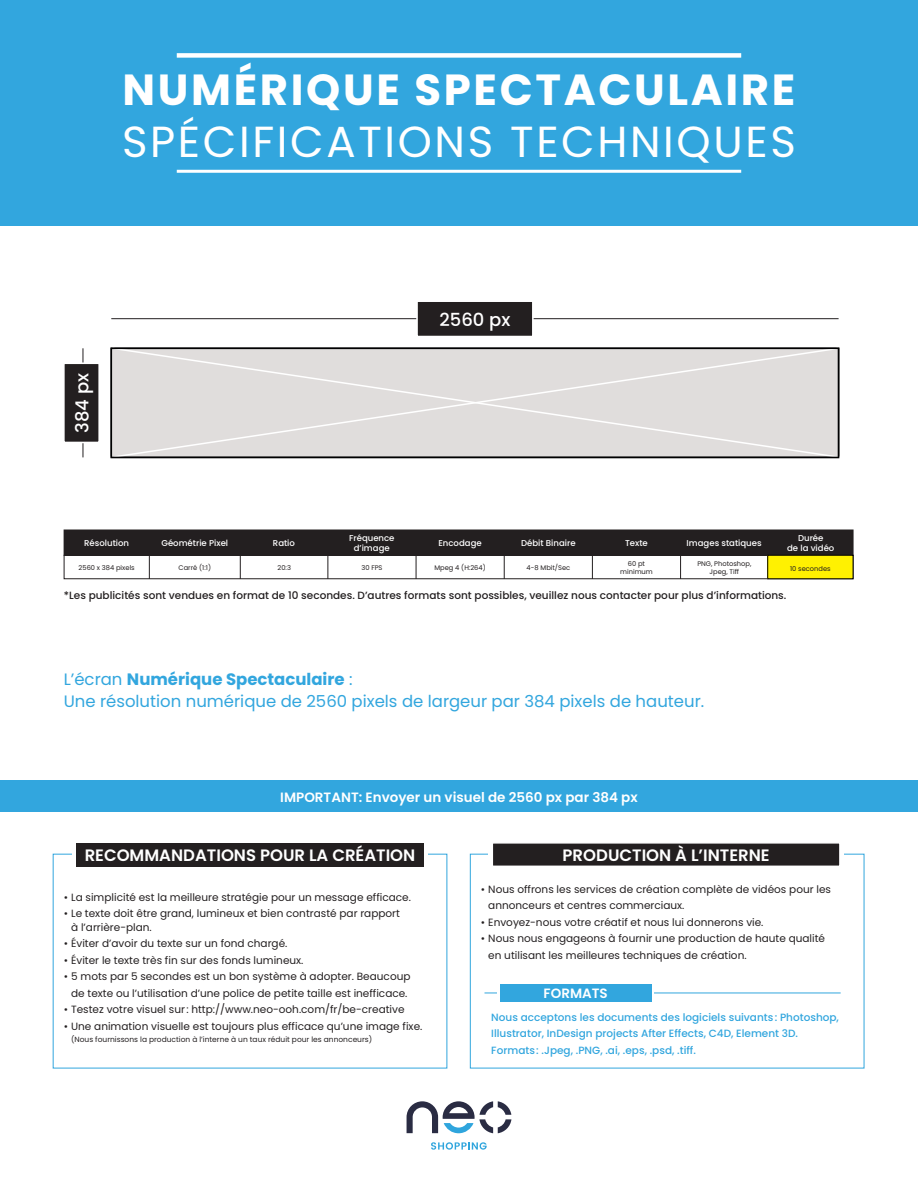
<style>
.page{position:relative;width:918px;height:1188px;background:#fff}
.page>*{position:absolute;margin:0;border:0;box-sizing:border-box;transform-origin:0 0}
.t1{font:43.5px/52.2px "Poppins";letter-spacing:.06em;color:#fff}
.t2{font:500 18px "Poppins";color:#fff}
.t3{font:16.5px/22.5px "Poppins";color:#32a6de}
.t4{font:600 16.5px "Poppins";color:#fff}
.t5{font:600 13.5px "Poppins";color:#fff}
.t6{font:10.5px/16.5px "Poppins";color:#231f20;text-align:center}
.t7{font:500 10.5px "Poppins";color:#32a6de}
.t8{font:500 10.5px "Poppins";color:#231f20}
.t9{font:500 8.55px/10.2px "Poppins";color:#fff;text-align:center}
.t10{font:7.5px "Poppins";color:#231f20}
.t11{font:6.75px/8.1px "Poppins";color:#231f20;text-align:center}
.s1{font-weight:700}
</style>
<div class="page">
<hr style="left:83px;top:348px;width:1px;height:109px;background:#231f20">
<hr style="left:111px;top:318px;width:728px;height:1px;background:#231f20">
<div style="left:111px;top:347px;width:729px;height:112px;background:#e0dddc"></div>
<div style="left:111px;top:348px;width:728px;height:110px;border:2px solid #000001"></div>
<div style="left:416px;top:300px;width:118px;height:37px;background:#231f20;border:2px solid #fff"></div>
<div style="left:63px;top:362px;width:37px;height:81px;background:#231f20;border:2px solid #fff"></div>
<div style="left:64px;top:530px;width:789px;height:25px;background:#231f20"></div>
<div style="left:64px;top:555px;width:789px;height:24px;border:1px solid #231f20"></div>
<svg style="left:149px;top:556px;width:1px;height:23px"></svg>
<svg style="left:240px;top:556px;width:1px;height:23px"></svg>
<svg style="left:328px;top:556px;width:1px;height:23px"></svg>
<svg style="left:416px;top:556px;width:1px;height:23px"></svg>
<svg style="left:504px;top:556px;width:1px;height:23px"></svg>
<svg style="left:592px;top:556px;width:1px;height:23px"></svg>
<svg style="left:680px;top:556px;width:1px;height:23px"></svg>
<div style="left:768px;top:555px;width:85px;height:24px;background:#fff101"></div>
<div style="left:768px;top:555px;width:85px;height:24px;border:1px solid #000"></div>
<div style="left:0;top:0;width:918px;height:226px;background:#32a6de"></div>
<div style="left:177px;top:53px;width:564px;height:5px;background:#fff"></div>
<hr style="left:177px;top:170px;width:564px;height:3px;background:#fff">
<div style="left:0;top:780px;width:918px;height:32px;background:#32a6de"></div>
<hr style="left:485px;top:993px;width:356px;height:1px;background:#32a6de">
<svg style="left:76px;top:866px;width:348px;height:1px"></svg>
<svg style="left:497px;top:984px;width:157px;height:18px"></svg>
<div style="left:76px;top:843px;width:348px;height:23px;background:#231f20"></div>
<div style="left:492px;top:842px;width:349px;height:25px;background:#231f20;border:2px solid #fff"></div>
<div style="left:500px;top:985px;width:151px;height:17px;background:#32a6de"></div>
<svg style="left:407px;top:1101px;width:104px;height:32px"></svg>
<svg style="left:431px;top:1142px;width:56px;height:8px"></svg>
<p class="t1" style="left:122px;top:64px;width:675px"><span class="s1">NUMÉRIQUE SPECTACULAIRE<br></span>SPÉCIFICATIONS TECHNIQUES</p>
<p class="t2" style="left:72px;top:433px;width:61px;rotate:-90deg">384 px</p>
<p class="t2" style="left:440px;top:309px;width:72px">2560 px</p>
<p class="t9" style="left:84px;top:538px;width:46px">Résolution</p>
<p class="t9" style="left:161px;top:538px;width:68px">Géométrie Pixel</p>
<p class="t9" style="left:273px;top:538px;width:24px">Ratio</p>
<p class="t9" style="left:349px;top:533px;width:47px">Fréquence</p>
<p class="t9" style="left:354px;top:543px;width:37px">d’image</p>
<p class="t9" style="left:439px;top:538px;width:45px">Encodage</p>
<p class="t9" style="left:521px;top:538px;width:56px">Débit Binaire</p>
<p class="t9" style="left:625px;top:538px;width:24px">Texte</p>
<p class="t9" style="left:687px;top:538px;width:76px">Images statiques</p>
<p class="t11" style="left:79px;top:563px;width:58px">2560 x 384 pixels</p>
<p class="t11" style="left:179px;top:563px;width:34px">Carré (1:1)</p>
<p class="t11" style="left:278px;top:563px;width:15px">20:3</p>
<p class="t11" style="left:361px;top:563px;width:23px">30 FPS</p>
<p class="t11" style="left:435px;top:563px;width:53px">Mpeg 4 (H:264)</p>
<p class="t11" style="left:527px;top:563px;width:45px">4-8 Mbit/Sec</p>
<p class="t11" style="left:628px;top:559px;width:19px">60 pt</p>
<p class="t11" style="left:620px;top:567px;width:34px">minimum</p>
<p class="t11" style="left:697px;top:559px;width:56px">PNG, Photoshop,<br>Jpeg, Tiff</p>
<p class="t9" style="left:787px;top:532px;width:49px">Durée<br>de la vidéo</p>
<p class="t11" style="left:790px;top:564px;width:42px">10 secondes</p>
<p class="t8" style="left:64px;top:589px;width:724px">*Les publicités sont vendues en format de 10 secondes. D’autres formats sont possibles, veuillez nous contacter pour plus d’informations.</p>
<p class="t3" style="left:64px;top:668px;width:642px">L’écran <span class="s1">Numérique Spectaculaire</span> :<br>Une résolution numérique de 2560 pixels de largeur par 384 pixels de hauteur.</p>
<p class="t5" style="left:280px;top:789px;width:359px">IMPORTANT: Envoyer un visuel de 2560 px par 384 px</p>
<p class="t4" style="left:85px;top:846px;width:332px">RECOMMANDATIONS POUR LA CRÉATION</p>
<p class="t4" style="left:563px;top:846px;width:209px">PRODUCTION À L’INTERNE</p>
<p class="t6" style="left:64px;top:889px;width:349px">• La simplicité est la meilleure stratégie pour un message efficace.</p>
<p class="t6" style="left:64px;top:905px;width:338px">• Le texte doit être grand, lumineux et bien contrasté par rapport</p>
<p class="t6" style="left:71px;top:919px;width:82px">à l’arrière-plan.</p>
<p class="t6" style="left:64px;top:935px;width:225px">• Éviter d’avoir du texte sur un fond chargé.</p>
<p class="t6" style="left:64px;top:952px;width:241px">• Éviter le texte très fin sur des fonds lumineux.</p>
<p class="t6" style="left:64px;top:968px;width:348px">• 5 mots par 5 secondes est un bon système à adopter. Beaucoup de texte ou l’utilisation d’une police de petite taille est inefficace.</p>
<p class="t6" style="left:64px;top:1001px;width:342px">• Testez votre visuel sur: http://www.neo-ooh.com/fr/be-creative</p>
<p class="t6" style="left:64px;top:1018px;width:360px">• Une animation visuelle est toujours plus efficace qu’une image fixe.</p>
<p class="t10" style="left:71px;top:1035px;width:303px">(Nous fournissons la production à l’interne à un taux réduit pour les annonceurs)</p>
<p class="t6" style="left:488px;top:881px;width:344px;text-align:left;text-indent:-7px">• Nous offrons les services de création complète de vidéos pour les annonceurs et centres commerciaux.</p>
<p class="t6" style="left:481px;top:914px;width:284px">• Envoyez-nous votre créatif et nous lui donnerons vie.</p>
<p class="t6" style="left:481px;top:930px;width:346px">• Nous nous engageons à fournir une production de haute qualité</p>
<p class="t6" style="left:488px;top:947px;width:260px">en utilisant les meilleures techniques de création.</p>
<p class="t5" style="left:544px;top:986px;width:66px">FORMATS</p>
<p class="t7" style="left:491px;top:1011px;width:349px">Nous acceptons les documents des logiciels suivants: Photoshop,</p>
<p class="t7" style="left:491px;top:1028px;width:308px">Illustrator, InDesign projects After Effects, C4D, Element 3D.</p>
<p class="t7" style="left:491px;top:1044px;width:206px">Formats: .Jpeg, .PNG, .ai, .eps, .psd, .tiff.</p>
</div>
